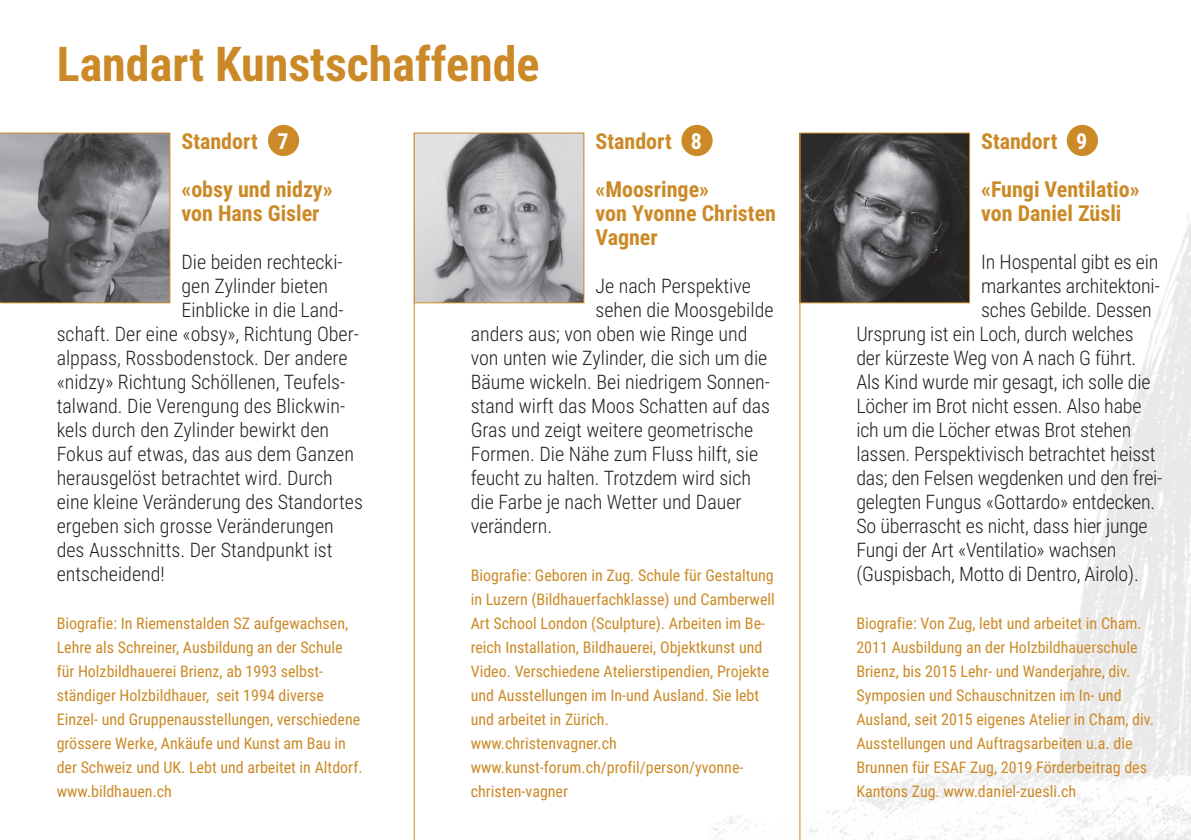
<style>
.page{position:relative;width:1191px;height:840px;background:#fff}
.page>*{position:absolute;margin:0;border:0;box-sizing:border-box;transform-origin:0 0}
.t1{font:700 48px "Roboto Condensed";color:#cb8a27}
.t2{font:700 22px/48px "Roboto Condensed";color:#cb8a27}
.t3{font:700 22px "Roboto Condensed";color:#fff}
.t4{font:300 20px "Roboto Condensed";color:#231f20}
.t5{font:16px/24px "Roboto Condensed";color:#cb8a27}
</style>
<div class="page">
<img style="left:449px;top:124px;width:742px;height:715px">
<svg style="left:0;top:133px;width:170px;height:170px;background:#787879"></svg>
<img style="left:801px;top:135px;width:166px;height:166px">
<div style="left:799px;top:133px;width:170px;height:170px;border:1px solid #cb8a27"></div>
<hr style="left:414px;top:133px;width:1px;height:706px;background:#cb8a27">
<hr style="left:799px;top:133px;width:1px;height:706px;background:#cb8a27">
<div style="left:268px;top:125px;width:31px;height:31px;background:#cb8a27;border-radius:50%"></div>
<div style="left:681px;top:125px;width:31px;height:31px;background:#cb8a27;border-radius:50%"></div>
<div style="left:1066px;top:125px;width:32px;height:31px;background:#cb8a27;border-radius:50%"></div>
<img style="left:416px;top:135px;width:166px;height:166px">
<div style="left:414px;top:133px;width:170px;height:170px;border:1px solid #cb8a27"></div>
<h1 class="t1" style="left:57px;top:31px;width:484px">Landart Kunstschaffende</h1>
<p class="t2" style="left:181px;top:116px;width:153px">Standort<br>«obsy und nidzy»</p>
<p class="t2" style="left:181px;top:188px;width:140px">von Hans Gisler</p>
<p class="t4" style="left:181px;top:247px;width:163px">Die beiden rechtecki-</p>
<p class="t4" style="left:181px;top:271px;width:148px">gen Zylinder bieten</p>
<p class="t4" style="left:181px;top:295px;width:164px">Einblicke in die Land-</p>
<p class="t4" style="left:57px;top:319px;width:304px">schaft. Der eine «obsy», Richtung Ober-</p>
<p class="t4" style="left:57px;top:343px;width:292px">alppass, Rossbodenstock. Der andere</p>
<p class="t4" style="left:57px;top:367px;width:290px">«nidzy» Richtung Schöllenen, Teufels-</p>
<p class="t4" style="left:57px;top:391px;width:290px">talwand. Die Verengung des Blickwin-</p>
<p class="t4" style="left:57px;top:415px;width:274px">kels durch den Zylinder bewirkt den</p>
<p class="t4" style="left:57px;top:439px;width:299px">Fokus auf etwas, das aus dem Ganzen</p>
<p class="t4" style="left:57px;top:463px;width:277px">herausgelöst betrachtet wird. Durch</p>
<p class="t4" style="left:57px;top:487px;width:308px">eine kleine Veränderung des Standortes</p>
<p class="t4" style="left:57px;top:511px;width:279px">ergeben sich grosse Veränderungen</p>
<p class="t4" style="left:57px;top:535px;width:277px">des Ausschnitts. Der Standpunkt ist</p>
<p class="t4" style="left:57px;top:559px;width:110px">entscheidend!</p>
<p class="t5" style="left:57px;top:610px;width:307px">Biografie: In Riemenstalden SZ aufgewachsen, Lehre als Schreiner, Ausbildung an der Schule für Holzbildhauerei Brienz, ab 1993 selbst&shy;ständiger Holzbildhauer, seit 1994 diverse Einzel- und Gruppenausstellungen, verschiedene grössere Werke, Ankäufe und Kunst am Bau in der Schweiz und UK. Lebt und arbeitet in Altdorf. www.bildhauen.ch</p>
<p class="t2" style="left:595px;top:116px;width:115px">Standort «Moosringe»</p>
<p class="t2" style="left:595px;top:200px;width:182px;line-height:24px">von Yvonne Christen<br>Vagner</p>
<p class="t4" style="left:595px;top:271px;width:157px">Je nach Perspektive</p>
<p class="t4" style="left:595px;top:295px;width:180px">sehen die Moosgebilde</p>
<p class="t4" style="left:471px;top:319px;width:278px">anders aus; von oben wie Ringe und</p>
<p class="t4" style="left:471px;top:343px;width:298px">von unten wie Zylinder, die sich um die</p>
<p class="t4" style="left:471px;top:367px;width:301px">Bäume wickeln. Bei niedrigem Sonnen-</p>
<p class="t4" style="left:471px;top:391px;width:301px">stand wirft das Moos Schatten auf das</p>
<p class="t4" style="left:471px;top:415px;width:284px">Gras und zeigt weitere geometrische</p>
<p class="t4" style="left:471px;top:439px;width:289px">Formen. Die Nähe zum Fluss hilft, sie</p>
<p class="t4" style="left:471px;top:463px;width:282px">feucht zu halten. Trotzdem wird sich</p>
<p class="t4" style="left:471px;top:487px;width:272px">die Farbe je nach Wetter und Dauer</p>
<p class="t4" style="left:471px;top:511px;width:83px">verändern.</p>
<p class="t5" style="left:471px;top:562px;width:306px">Biografie: Geboren in Zug. Schule für Gestaltung in Luzern (Bildhauerfachklasse) und Camberwell Art School London (Sculpture). Arbeiten im Be&shy;reich Installation, Bildhauerei, Objektkunst und Video. Verschiedene Atelierstipendien, Projekte und Ausstellungen im In-und Ausland. Sie lebt und arbeitet in Zürich.<br>www.christenvagner.ch www.kunst-forum.ch/profil/person/yvonne&shy;christen-vagner</p>
<p class="t2" style="left:981px;top:116px;width:160px">Standort<br>«Fungi Ventilatio»</p>
<p class="t2" style="left:981px;top:188px;width:142px">von Daniel Züsli</p>
<p class="t4" style="left:981px;top:247px;width:179px">In Hospental gibt es ein</p>
<p class="t4" style="left:981px;top:271px;width:180px">markantes architektoni-</p>
<p class="t4" style="left:981px;top:295px;width:172px">sches Gebilde. Dessen</p>
<p class="t4" style="left:856px;top:319px;width:279px">Ursprung ist ein Loch, durch welches</p>
<p class="t4" style="left:856px;top:343px;width:281px">der kürzeste Weg von A nach G führt.</p>
<p class="t4" style="left:856px;top:367px;width:296px">Als Kind wurde mir gesagt, ich solle die</p>
<p class="t4" style="left:856px;top:391px;width:287px">Löcher im Brot nicht essen. Also habe</p>
<p class="t4" style="left:856px;top:415px;width:276px">ich um die Löcher etwas Brot stehen</p>
<p class="t4" style="left:856px;top:439px;width:301px">lassen. Perspektivisch betrachtet heisst</p>
<p class="t4" style="left:856px;top:463px;width:307px">das; den Felsen wegdenken und den frei-</p>
<p class="t4" style="left:856px;top:487px;width:300px">gelegten Fungus «Gottardo» entdecken.</p>
<p class="t4" style="left:856px;top:511px;width:293px">So überrascht es nicht, dass hier junge</p>
<p class="t4" style="left:856px;top:535px;width:261px">Fungi der Art «Ventilatio» wachsen</p>
<p class="t4" style="left:856px;top:559px;width:284px">(Guspisbach, Motto di Dentro, Airolo).</p>
<p class="t5" style="left:856px;top:610px;width:299px">Biografie: Von Zug, lebt und arbeitet in Cham.<br>2011 Ausbildung an der Holzbildhauerschule Brienz, bis 2015 Lehr- und Wanderjahre, div.<br>Symposien und Schauschnitzen im In- und Ausland, seit 2015 eigenes Atelier in Cham, div.<br>Ausstellungen und Auftragsarbeiten u.a. die Brunnen für ESAF Zug, 2019 Förderbeitrag des Kantons Zug. www.daniel-zuesli.ch</p>
<p class="t3" style="left:277px;top:125px;width:13px">7</p>
<p class="t3" style="left:691px;top:125px;width:13px">8</p>
<p class="t3" style="left:1076px;top:125px;width:13px">9</p>
</div>
